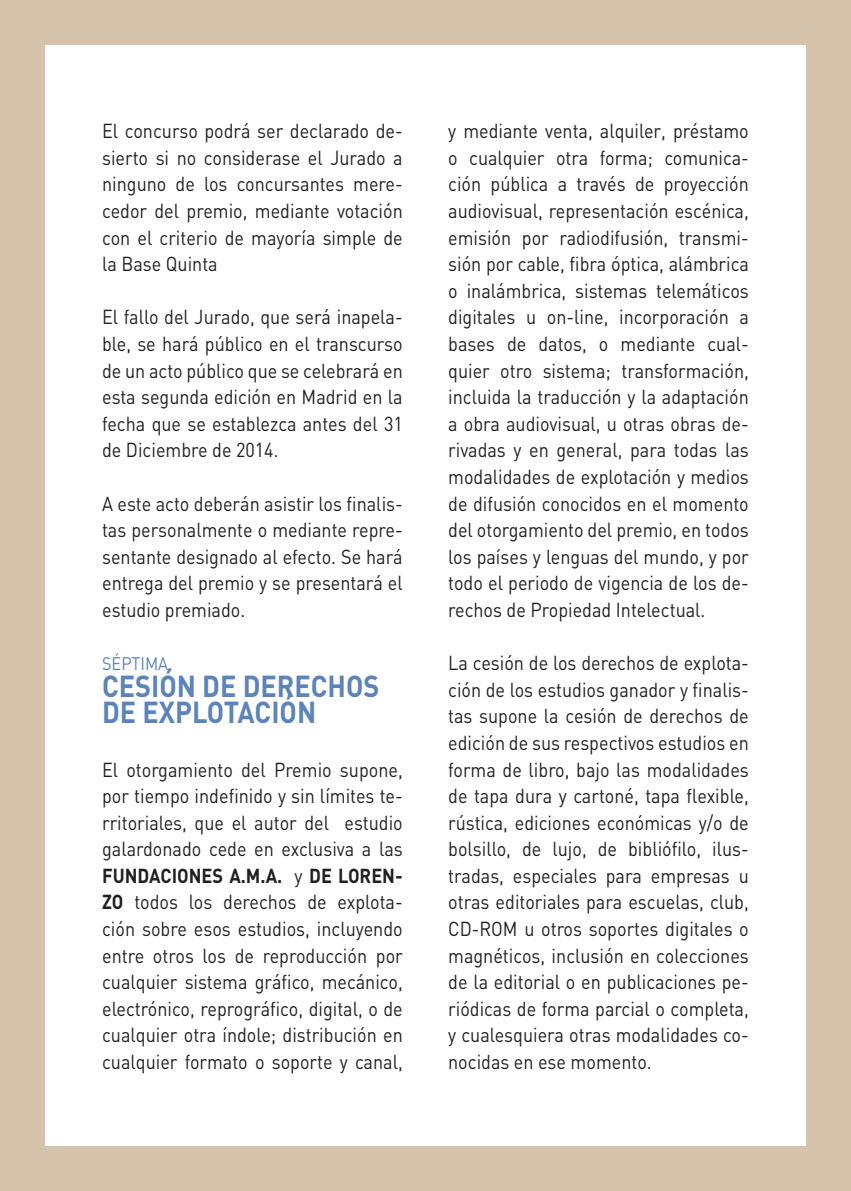
<style>
.page{position:relative;width:851px;height:1191px;background:#fff}
.page>*{position:absolute;margin:0;border:0;box-sizing:border-box;transform-origin:0 0}
.t1{font:700 30px/26.6px "DIN";color:#5c84b8;scale:.9 1}
.t2{font:20px/26.6px "DIN";color:#231f20;text-align:justify;scale:.9 1}
.t3{font:18px "DIN";color:#5c84b8;scale:.9 1}
.s1{font-weight:700}
</style>
<div class="page">
<div style="left:0;top:0;width:850px;height:1191px;background:#d5c3ac"></div>
<div style="left:45px;top:45px;width:760px;height:1100px;background:#fff"></div>
<p class="t2" style="left:102px;top:117px;width:335px">El concurso podrá ser declarado de&shy;sierto si no considerase el Jurado a ninguno de los concursantes mere&shy;cedor del premio, mediante votación con el criterio de mayoría simple de la Base Quinta</p>
<p class="t2" style="left:102px;top:303px;width:335px">El fallo del Jurado, que será inapela&shy;ble, se hará público en el transcurso de un acto público que se celebrará en esta segunda edición en Madrid en la fecha que se establezca antes del 31 de Diciembre de 2014.</p>
<p class="t2" style="left:102px;top:489px;width:335px">A este acto deberán asistir los finalis&shy;tas personalmente o mediante repre&shy;sentante designado al efecto. Se hará entrega del premio y se presentará el estudio premiado.</p>
<p class="t3" style="left:102px;top:652px;width:75px">SÉPTIMA</p>
<p class="t1" style="left:102px;top:671px;width:310px">CESIÓN DE DERECHOS<br>DE EXPLOTACIÓN</p>
<p class="t2" style="left:102px;top:755px;width:335px">El otorgamiento del Premio supone, por tiempo indefinido y sin límites te&shy;rritoriales, que el autor del estudio galardonado cede en exclusiva a las <span class="s1">FUNDACIONES A.M.A.</span> y <span class="s1">DE LOREN-ZO</span> todos los derechos de explota&shy;ción sobre esos estudios, incluyendo entre otros los de reproducción por cualquier sistema gráfico, mecánico, electrónico, reprográfico, digital, o de cualquier otra índole; distribución en cualquier formato o soporte y canal,</p>
<p class="t2" style="left:448px;top:117px;width:335px">y mediante venta, alquiler, préstamo o cualquier otra forma; comunica&shy;ción pública a través de proyección audiovisual, representación escénica, emisión por radiodifusión, transmi&shy;sión por cable, fibra óptica, alámbrica o inalámbrica, sistemas telemáticos digitales u on-line, incorporación a bases de datos, o mediante cual&shy;quier otro sistema; transformación, incluida la traducción y la adaptación a obra audiovisual, u otras obras de&shy;rivadas y en general, para todas las modalidades de explotación y medios de difusión conocidos en el momento del otorgamiento del premio, en todos los países y lenguas del mundo, y por todo el periodo de vigencia de los de&shy;rechos de Propiedad Intelectual.</p>
<p class="t2" style="left:448px;top:649px;width:335px">La cesión de los derechos de explota&shy;ción de los estudios ganador y finalis&shy;tas supone la cesión de derechos de edición de sus respectivos estudios en forma de libro, bajo las modalidades de tapa dura y cartoné, tapa flexible, rústica, ediciones económicas y/o de bolsillo, de lujo, de bibliófilo, ilus&shy;tradas, especiales para empresas u otras editoriales para escuelas, club, CD-ROM u otros soportes digitales o magnéticos, inclusión en colecciones de la editorial o en publicaciones pe&shy;riódicas de forma parcial o completa, y cualesquiera otras modalidades co&shy;nocidas en ese momento.</p>
</div>
